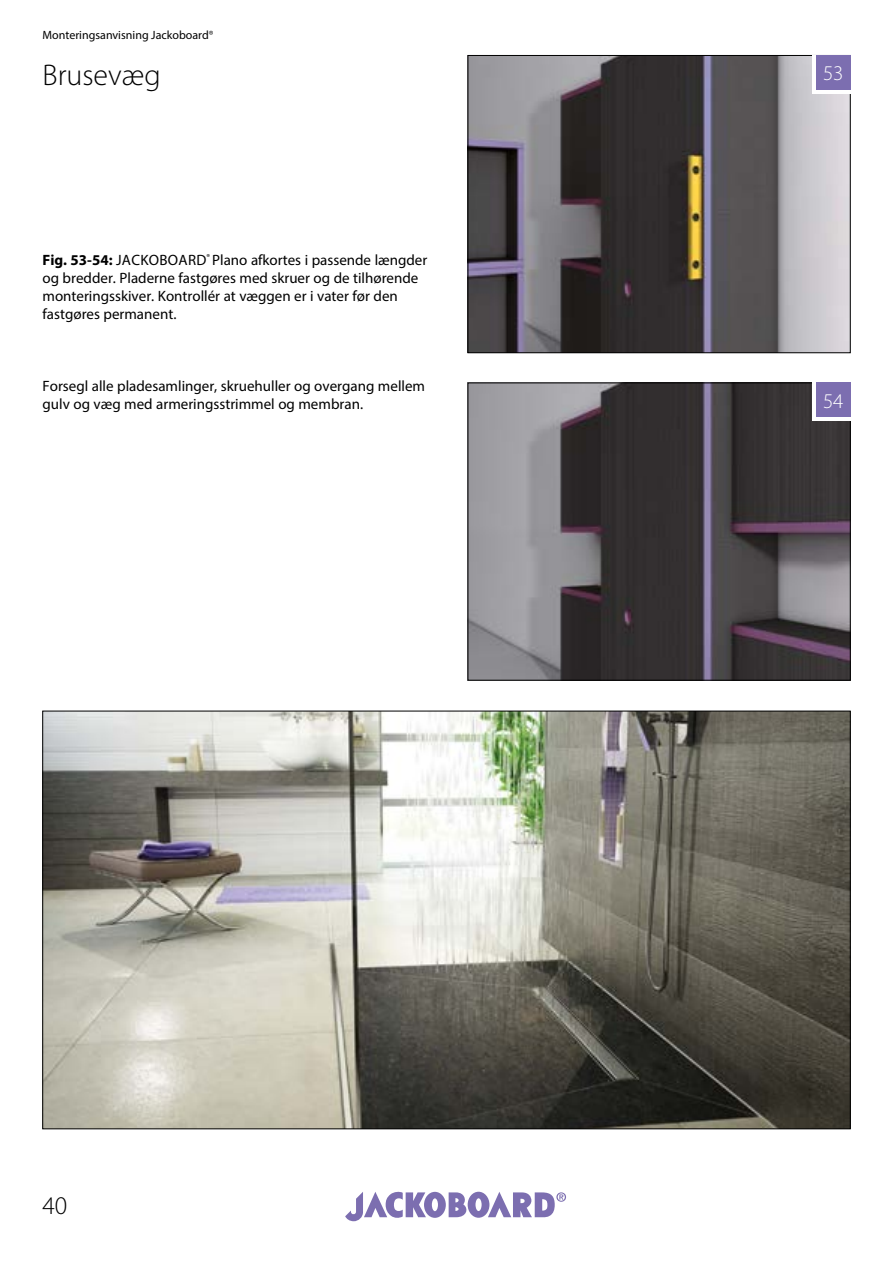
<style>
.page{position:relative;width:893px;height:1263px;background:#fff}
.page>*{position:absolute;margin:0;border:0;box-sizing:border-box;transform-origin:0 0}
.t1{font:300 30px "Myriad Pro";color:#000}
.t2{font:300 25.5px "Myriad Pro";color:#000}
.t3{font:300 21px "Myriad Pro";color:#fff}
.t4{font:15px/18px "Myriad Pro";color:#000}
.t5{font:12px "Myriad Pro";color:#000}
.s1{font-weight:300}
.s2{font-weight:700}
</style>
<div class="page">
<svg style="left:345px;top:1191px;width:221px;height:30px"></svg>
<img style="left:470px;top:57px;width:378px;height:294px">
<div style="left:468px;top:55px;width:382px;height:298px;border:1px solid #000"></div>
<img style="left:470px;top:385px;width:378px;height:293px">
<div style="left:468px;top:383px;width:382px;height:297px;border:1px solid #000"></div>
<div style="left:812px;top:55px;width:38px;height:39px;background:#fff"></div>
<div style="left:816px;top:55px;width:34px;height:34px;background:#7c6eb0"></div>
<div style="left:812px;top:383px;width:38px;height:38px;background:#fff"></div>
<div style="left:816px;top:383px;width:34px;height:34px;background:#7c6eb0"></div>
<img style="left:45px;top:713px;width:803px;height:414px">
<p class="t5" style="left:43px;top:27px;width:173px">Monteringsanvisning Jackoboard<span class="s1">®</span></p>
<h1 class="t1" style="left:43px;top:57px;width:120px">Brusevæg</h1>
<h3 class="t3" style="left:823px;top:61px;width:22px">53</h3>
<p class="t4" style="left:43px;top:250px;width:386px"><span class="s2">Fig. 53-54:</span> JACKOBOARD<sup>®</sup> Plano afkortes i passende længder og bredder. Pladerne fastgøres med skruer og de tilhørende monteringsskiver. Kontrollér at væggen er i vater før den fastgøres permanent.</p>
<p class="t4" style="left:43px;top:376px;width:384px">Forsegl alle pladesamlinger, skruehuller og overgang mellem gulv og væg med armeringsstrimmel og membran.</p>
<h2 class="t2" style="left:43px;top:1190px;width:26px">40</h2>
<h3 class="t3" style="left:823px;top:388px;width:22px">54</h3>
</div>
